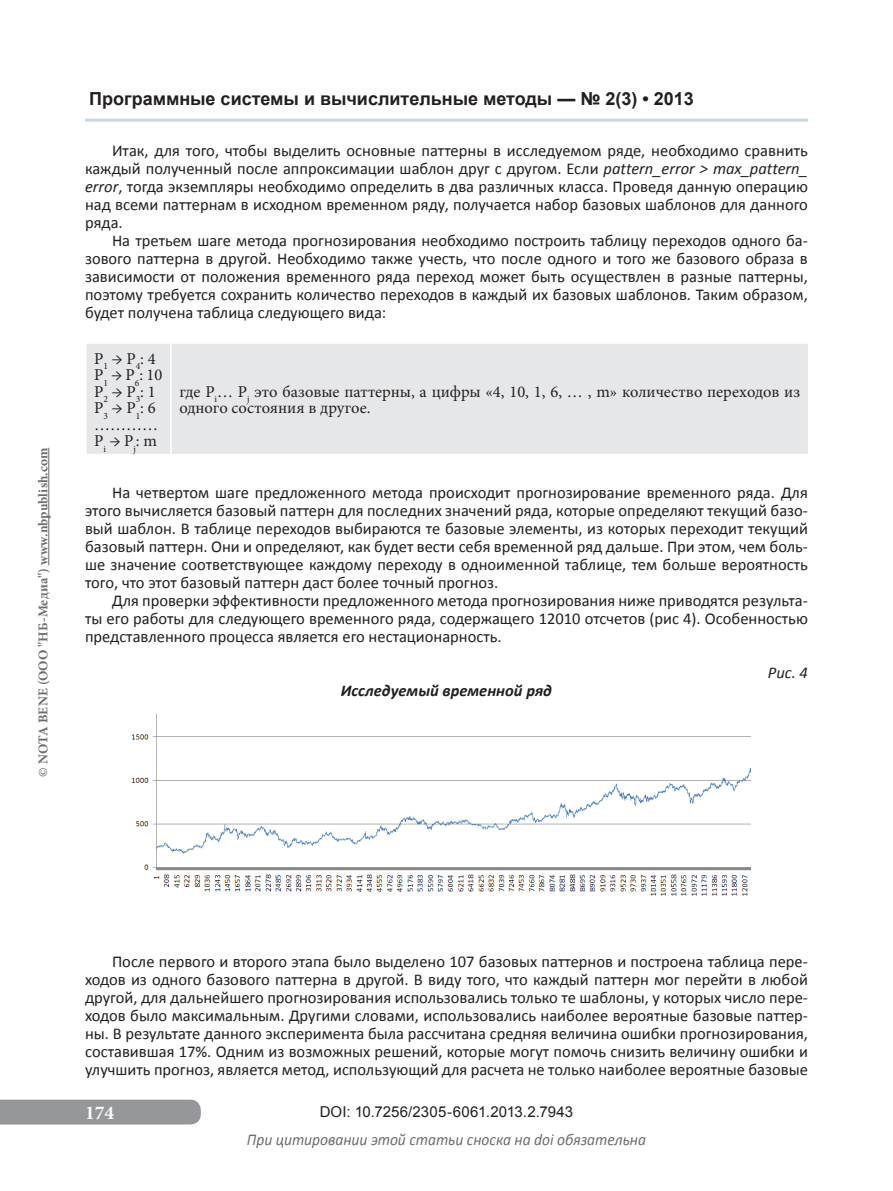
<style>
.page{position:relative;width:893px;height:1191px;background:#fff}
.page>*{position:absolute;margin:0;border:0;box-sizing:border-box;transform-origin:0 0}
.t1{font:700 19.5px "Minion Pro";color:#fff}
.t2{font:700 18px "Arial";color:#231f20}
.t3{font:16.5px/18px "Calibri";color:#231f20;text-align:justify}
.t4{font:16.5px/16.5px "Minion Pro";color:#231f20}
.t5{font:italic 16.5px "Calibri";color:#6c6d70;scale:.94 1}
.t6{font:italic 700 16.5px "Calibri";color:#231f20}
.t7{font:italic 16.5px "Calibri";color:#231f20}
.t8{font:15px "Arial";letter-spacing:.005em;color:#231f20}
.t9{font:700 13.5px "Minion Pro";letter-spacing:.01em;color:#6c6d70}
.s1{font-style:italic}
</style>
<div class="page">
<div style="left:0;top:1099px;width:201px;height:25px;background:#95979a"></div>
<hr style="left:85px;top:119px;width:723px;height:3px;background:#c7d8e0">
<hr style="left:48px;top:448px;width:1px;height:117px;background:#6c6d70">
<div style="left:87px;top:344px;width:721px;height:110px;background:#e6e7e9"></div>
<hr style="left:170px;top:344px;width:2px;height:110px;background:#fff">
<img style="left:131px;top:714px;width:619px;height:182px">
<p class="t9" style="left:34px;top:776px;width:330px;rotate:-90deg">© NOTA BENE (ООО "НБ-Медиа") www.nbpublish.com</p>
<p class="t2" style="left:89px;top:87px;width:606px">Программные системы и вычислительные методы — № 2(3) • 2013</p>
<p class="t3" style="left:85px;top:141px;width:724px;text-indent:27px">Итак, для того, чтобы выделить основные паттерны в исследуемом ряде, необходимо сравнить каждый полученный после аппроксимации шаблон друг с другом. Если <span class="s1">pattern_error &gt; max_pattern_ error</span>, тогда экземпляры необходимо определить в два различных класса. Проведя данную операцию над всеми паттернам в исходном временном ряду, получается набор базовых шаблонов для данного ряда.</p>
<p class="t3" style="left:85px;top:231px;width:724px;text-indent:27px">На третьем шаге метода прогнозирования необходимо построить таблицу переходов одного ба&shy;зового паттерна в другой. Необходимо также учесть, что после одного и того же базового образа в зависимости от положения временного ряда переход может быть осуществлен в разные паттерны, поэтому требуется сохранить количество переходов в каждый их базовых шаблонов. Таким образом, будет получена таблица следующего вида:</p>
<p class="t4" style="left:94px;top:350px;width:70px">P<sub>1</sub> → P<sub>4</sub>: 4<br>P<sub>1</sub> → P<sub>6</sub>: 10<br>P<sub>2</sub> → P<sub>3</sub>: 1<br>P<sub>3</sub> → P<sub>1</sub>: 6 …………<br>P<sub>i</sub> → P<sub>j</sub>: m</p>
<p class="t4" style="left:179px;top:383px;width:622px">где P<sub>i</sub>… P<sub>j</sub> это базовые паттерны, а цифры «4, 10, 1, 6, … , m» количество переходов из одного состояния в другое.</p>
<p class="t3" style="left:85px;top:483px;width:724px;text-indent:27px">На четвертом шаге предложенного метода происходит прогнозирование временного ряда. Для этого вычисляется базовый паттерн для последних значений ряда, которые определяют текущий базо&shy;вый шаблон. В таблице переходов выбираются те базовые элементы, из которых переходит текущий базовый паттерн. Они и определяют, как будет вести себя временной ряд дальше. При этом, чем боль&shy;ше значение соответствующее каждому переходу в одноименной таблице, тем больше вероятность того, что этот базовый паттерн даст более точный прогноз.</p>
<p class="t3" style="left:85px;top:591px;width:724px;text-indent:27px">Для проверки эффективности предложенного метода прогнозирования ниже приводятся результа&shy;ты его работы для следующего временного ряда, содержащего 12010 отсчетов (рис 4). Особенностью представленного процесса является его нестационарность.</p>
<p class="t7" style="left:768px;top:663px;width:42px">Рис. 4</p>
<p class="t6" style="left:341px;top:681px;width:213px">Исследуемый временной ряд</p>
<p class="t3" style="left:85px;top:951px;width:724px;text-indent:27px">После первого и второго этапа было выделено 107 базовых паттернов и построена таблица пере&shy;ходов из одного базового паттерна в другой. В виду того, что каждый паттерн мог перейти в любой другой, для дальнейшего прогнозирования использовались только те шаблоны, у которых число пере&shy;ходов было максимальным. Другими словами, использовались наиболее вероятные базовые паттер&shy;ны. В результате данного эксперимента была рассчитана средняя величина ошибки прогнозирования, составившая 17%. Одним из возможных решений, которые могут помочь снизить величину ошибки и улучшить прогноз, является метод, использующий для расчета не только наиболее вероятные базовые</p>
<p class="t1" style="left:85px;top:1099px;width:31px">174</p>
<p class="t8" style="left:320px;top:1102px;width:255px">DOI: 10.7256/2305-6061.2013.2.7943</p>
<p class="t5" style="left:247px;top:1129px;width:426px">При цитировании этой статьи сноска на doi обязательна</p>
</div>
